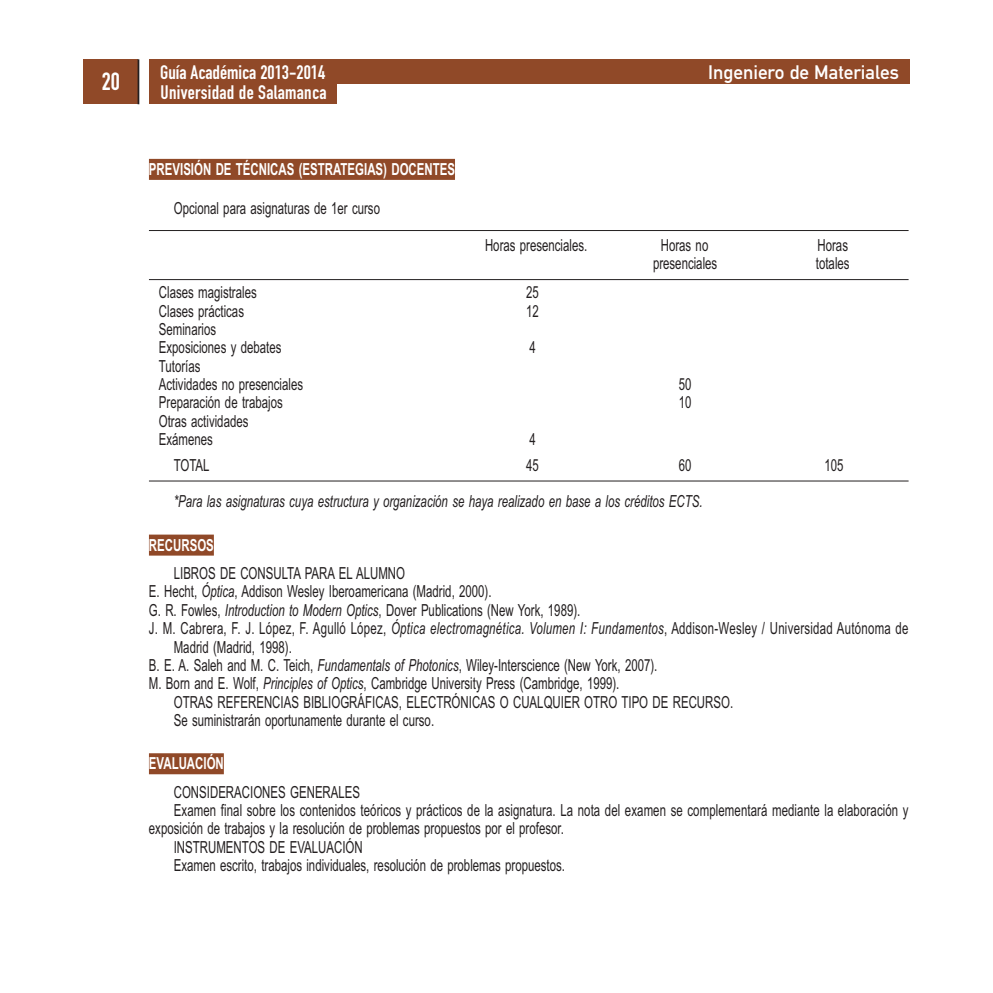
<style>
.page{position:relative;width:993px;height:993px;background:#fff}
.page>*{position:absolute;margin:0;border:0;box-sizing:border-box;transform-origin:0 0}
.t1{font:24.5px "DIN Engschrift Alternate";color:#fff}
.t2{font:19.25px "DIN Engschrift Alternate";letter-spacing:.01em;color:#fff}
.t3{font:19.25px "DIN Mittelschrift";color:#fff}
.t4{font:16.62px/18.4px "Arial Narrow";color:#231f20;scale:.84 1}
.t5{font:16.62px "Arial Narrow";letter-spacing:.02em;color:#231f20;scale:.84 1}
.t6{font:italic 16.62px "Arial Narrow";color:#231f20;scale:.84 1}
.t7{font:700 16.62px "Arial Narrow";color:#fff;scale:.84 1}
.s1{font-style:italic}
</style>
<div class="page">
<div style="left:149px;top:159px;width:306px;height:21px;background:#904928"></div>
<hr style="left:149px;top:230px;width:759px;height:1px;background:#231f20">
<hr style="left:149px;top:279px;width:759px;height:1px;background:#231f20">
<hr style="left:149px;top:480px;width:759px;height:1px;background:#231f20">
<div style="left:149px;top:534px;width:65px;height:21px;background:#904928"></div>
<div style="left:149px;top:753px;width:75px;height:21px;background:#904928"></div>
<div style="left:83px;top:59px;width:55px;height:45px;background:#904928"></div>
<hr style="left:137px;top:59px;width:2px;height:45px;background:#231f20">
<div style="left:149px;top:59px;width:760px;height:25px;background:#904928"></div>
<div style="left:149px;top:83px;width:187px;height:21px;background:#904928"></div>
<h1 class="t1" style="left:102px;top:73px;width:20px">20</h1>
<p class="t2" style="left:160px;top:66px;width:166px">Guía Académica 2013-2014</p>
<p class="t3" style="left:707px;top:66px;width:192px">Ingeniero de Materiales</p>
<p class="t2" style="left:161px;top:85px;width:167px">Universidad de Salamanca</p>
<p class="t7" style="left:149px;top:163px;width:366px">PREVISIÓN DE TÉCNICAS (ESTRATEGIAS) DOCENTES</p>
<p class="t4" style="left:174px;top:200px;width:247px">Opcional para asignaturas de 1er curso</p>
<p class="t4" style="left:485px;top:237px;width:123px">Horas presenciales.</p>
<p class="t4" style="left:660px;top:237px;width:58px">Horas no</p>
<p class="t4" style="left:817px;top:237px;width:38px">Horas</p>
<p class="t4" style="left:652px;top:256px;width:78px">presenciales</p>
<p class="t4" style="left:815px;top:256px;width:42px">totales</p>
<p class="t4" style="left:159px;top:284px;width:118px">Clases magistrales</p>
<p class="t4" style="left:526px;top:284px;width:17px">25</p>
<p class="t4" style="left:159px;top:303px;width:103px">Clases prácticas</p>
<p class="t4" style="left:526px;top:303px;width:17px">12</p>
<p class="t4" style="left:159px;top:321px;width:147px">Seminarios<br>Exposiciones y debates</p>
<p class="t4" style="left:529px;top:340px;width:9px">4</p>
<p class="t4" style="left:159px;top:358px;width:173px">Tutorías<br>Actividades no presenciales</p>
<p class="t4" style="left:678px;top:376px;width:17px">50</p>
<p class="t4" style="left:159px;top:395px;width:149px">Preparación de trabajos</p>
<p class="t4" style="left:678px;top:395px;width:17px">10</p>
<p class="t4" style="left:159px;top:413px;width:108px">Otras actividades<br>Exámenes</p>
<p class="t4" style="left:529px;top:431px;width:9px">4</p>
<p class="t4" style="left:174px;top:457px;width:44px">TOTAL</p>
<p class="t4" style="left:526px;top:457px;width:17px">45</p>
<p class="t4" style="left:678px;top:457px;width:17px">60</p>
<p class="t4" style="left:824px;top:457px;width:24px">105</p>
<p class="t6" style="left:174px;top:495px;width:631px">*Para las asignaturas cuya estructura y organización se haya realizado en base a los créditos ECTS.</p>
<p class="t7" style="left:149px;top:538px;width:79px">RECURSOS</p>
<p class="t4" style="left:174px;top:565px;width:277px">LIBROS DE CONSULTA PARA EL ALUMNO</p>
<p class="t4" style="left:149px;top:583px;width:409px">E. Hecht, <span class="s1">Óptica</span>, Addison Wesley Iberoamericana (Madrid, 2000).</p>
<p class="t4" style="left:149px;top:602px;width:515px">G. R. Fowles, <span class="s1">Introduction to Modern Optics</span>, Dover Publications (New York, 1989).</p>
<p class="t5" style="left:149px;top:622px;width:905px">J. M. Cabrera, F. J. López, F. Agulló López, <span class="s1">Óptica electromagnética. Volumen I: Fundamentos</span>, Addison-Wesley / Universidad Autónoma de</p>
<p class="t4" style="left:174px;top:639px;width:142px">Madrid (Madrid, 1998).</p>
<p class="t4" style="left:149px;top:657px;width:606px">B. E. A. Saleh and M. C. Teich, <span class="s1">Fundamentals of Photonics</span>, Wiley-Interscience (New York, 2007).</p>
<p class="t4" style="left:149px;top:675px;width:561px">M. Born and E. Wolf, <span class="s1">Principles of Optics</span>, Cambridge University Press (Cambridge, 1999).</p>
<p class="t4" style="left:174px;top:694px;width:667px">OTRAS REFERENCIAS BIBLIOGRÁFICAS, ELECTRÓNICAS O CUALQUIER OTRO TIPO DE RECURSO.</p>
<p class="t4" style="left:174px;top:712px;width:311px">Se suministrarán oportunamente durante el curso.</p>
<p class="t7" style="left:149px;top:757px;width:91px">EVALUACIÓN</p>
<p class="t4" style="left:174px;top:784px;width:223px">CONSIDERACIONES GENERALES</p>
<p class="t4" style="left:174px;top:802px;width:876px">Examen final sobre los contenidos teóricos y prácticos de la asignatura. La nota del examen se complementará mediante la elaboración y</p>
<p class="t4" style="left:149px;top:820px;width:495px">exposición de trabajos y la resolución de problemas propuestos por el profesor.</p>
<p class="t4" style="left:174px;top:839px;width:226px">INSTRUMENTOS DE EVALUACIÓN</p>
<p class="t4" style="left:174px;top:857px;width:467px">Examen escrito, trabajos individuales, resolución de problemas propuestos.</p>
</div>
